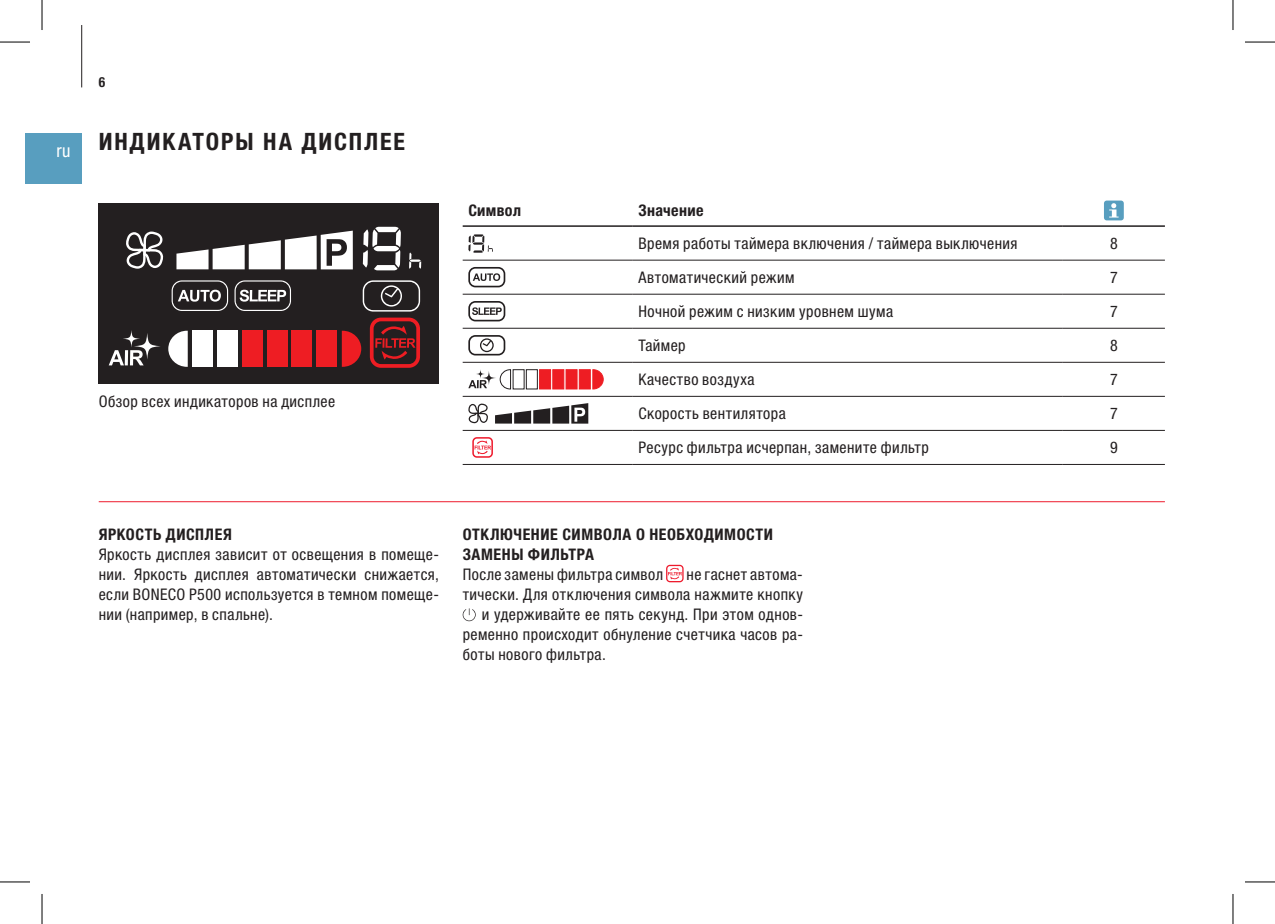
<style>
.page{position:relative;width:1275px;height:924px;background:#fff}
.page>*{position:absolute;margin:0;border:0;box-sizing:border-box;transform-origin:0 0}
.t1{font:700 condensed 24px "Helvetica Neue LTW1 G";letter-spacing:.08em;color:#231f20}
.t2{font:condensed 18px "Helvetica Neue LTW1 G";color:#fff}
.t3{font:condensed 16px/20px "Helvetica Neue LTW1 G";letter-spacing:.03em;color:#231f20;text-align:justify}
.t4{font:700 condensed 16px/20px "Helvetica Neue LTW1 G";letter-spacing:.035em;color:#231f20}
.t5{font:700 condensed 14px "Helvetica Neue LTW1 G";color:#231f20;scale:.96 1}
</style>
<div class="page">
<div style="left:25px;top:133px;width:57px;height:51px;background:#589ebf"></div>
<hr style="left:81px;top:25px;width:1px;height:62px;background:#231f20">
<svg style="left:666px;top:564px;width:17px;height:18px"></svg>
<svg style="left:463px;top:608px;width:13px;height:13px"></svg>
<hr style="left:99px;top:501px;width:1066px;height:1px;background:#ee1b2d">
<svg style="left:463px;top:252px;width:702px;height:212px"></svg>
<hr style="left:463px;top:225px;width:170px;height:2px;background:#231f20">
<hr style="left:633px;top:225px;width:429px;height:2px;background:#231f20">
<hr style="left:1062px;top:225px;width:103px;height:2px;background:#231f20">
<hr style="left:463px;top:260px;width:170px;height:1px;background:#231f20">
<hr style="left:633px;top:260px;width:429px;height:1px;background:#231f20">
<hr style="left:1062px;top:260px;width:103px;height:1px;background:#231f20">
<hr style="left:463px;top:294px;width:170px;height:1px;background:#231f20">
<hr style="left:633px;top:294px;width:429px;height:1px;background:#231f20">
<hr style="left:1062px;top:294px;width:103px;height:1px;background:#231f20">
<hr style="left:463px;top:328px;width:170px;height:1px;background:#231f20">
<hr style="left:633px;top:328px;width:429px;height:1px;background:#231f20">
<hr style="left:1062px;top:328px;width:103px;height:1px;background:#231f20">
<hr style="left:463px;top:362px;width:170px;height:1px;background:#231f20">
<hr style="left:633px;top:362px;width:429px;height:1px;background:#231f20">
<hr style="left:1062px;top:362px;width:103px;height:1px;background:#231f20">
<hr style="left:463px;top:396px;width:170px;height:1px;background:#231f20">
<hr style="left:633px;top:396px;width:429px;height:1px;background:#231f20">
<hr style="left:1062px;top:396px;width:103px;height:1px;background:#231f20">
<hr style="left:463px;top:430px;width:170px;height:1px;background:#231f20">
<hr style="left:633px;top:430px;width:429px;height:1px;background:#231f20">
<hr style="left:1062px;top:430px;width:103px;height:1px;background:#231f20">
<hr style="left:463px;top:464px;width:170px;height:1px;background:#231f20">
<hr style="left:633px;top:464px;width:429px;height:1px;background:#231f20">
<hr style="left:1062px;top:464px;width:103px;height:1px;background:#231f20">
<div style="left:1104px;top:200px;width:19px;height:20px;background:#589ebf;border-radius:3px"></div>
<svg style="left:1109px;top:203px;width:9px;height:14px"></svg>
<svg style="left:468px;top:267px;width:37px;height:20px"></svg>
<svg style="left:468px;top:301px;width:37px;height:20px"></svg>
<svg style="left:468px;top:335px;width:37px;height:20px"></svg>
<svg style="left:592px;top:369px;width:12px;height:20px"></svg>
<div style="left:579px;top:369px;width:11px;height:20px;background:#ee1d23;border:1px solid #ee1d23"></div>
<div style="left:565px;top:369px;width:12px;height:20px;background:#ee1d23;border:1px solid #ee1d23"></div>
<svg style="left:499px;top:369px;width:12px;height:20px"></svg>
<div style="left:513px;top:369px;width:11px;height:20px;background:#fff"></div>
<div style="left:526px;top:369px;width:12px;height:20px;background:#fff;border:1px solid #231f20"></div>
<div style="left:539px;top:369px;width:12px;height:20px;background:#ee1d23;border:1px solid #ee1d23"></div>
<div style="left:552px;top:369px;width:12px;height:20px;background:#ee1d23;border:1px solid #ee1d23"></div>
<svg style="left:482px;top:370px;width:14px;height:15px"></svg>
<svg style="left:476px;top:369px;width:9px;height:9px"></svg>
<svg style="left:468px;top:380px;width:19px;height:8px"></svg>
<svg style="left:467px;top:403px;width:22px;height:20px"></svg>
<svg style="left:495px;top:403px;width:93px;height:20px"></svg>
<svg style="left:472px;top:437px;width:21px;height:20px"></svg>
<div style="left:99px;top:203px;width:340px;height:181px;background:#231f20"></div>
<svg style="left:370px;top:317px;width:50px;height:50px"></svg>
<svg style="left:363px;top:227px;width:38px;height:43px"></svg>
<svg style="left:409px;top:252px;width:12px;height:17px"></svg>
<svg style="left:172px;top:280px;width:56px;height:31px"></svg>
<svg style="left:234px;top:280px;width:57px;height:31px"></svg>
<svg style="left:342px;top:330px;width:19px;height:36px"></svg>
<div style="left:316px;top:330px;width:21px;height:36px;background:#ee1d23"></div>
<div style="left:292px;top:330px;width:20px;height:36px;background:#ee1d23"></div>
<svg style="left:168px;top:330px;width:20px;height:36px"></svg>
<div style="left:192px;top:330px;width:21px;height:36px;background:#fff"></div>
<div style="left:217px;top:330px;width:21px;height:36px;background:#fff"></div>
<div style="left:242px;top:330px;width:21px;height:36px;background:#ee1d23"></div>
<div style="left:267px;top:330px;width:20px;height:36px;background:#ee1d23"></div>
<svg style="left:134px;top:333px;width:27px;height:26px"></svg>
<svg style="left:123px;top:330px;width:17px;height:17px"></svg>
<svg style="left:109px;top:350px;width:15px;height:15px"></svg>
<hr style="left:125px;top:350px;width:3px;height:15px;background:#fff">
<svg style="left:130px;top:350px;width:14px;height:15px"></svg>
<svg style="left:126px;top:231px;width:38px;height:37px"></svg>
<svg style="left:176px;top:230px;width:177px;height:39px"></svg>
<svg style="left:363px;top:280px;width:57px;height:31px"></svg>
<svg style="left:468px;top:234px;width:25px;height:18px"></svg>
<hr style="left:0;top:42px;width:30px;height:1px;background:#000">
<hr style="left:1245px;top:42px;width:30px;height:1px;background:#000">
<hr style="left:0;top:881px;width:30px;height:1px;background:#000">
<hr style="left:1245px;top:881px;width:30px;height:1px;background:#000">
<hr style="left:42px;top:0;width:1px;height:30px;background:#000">
<hr style="left:42px;top:893px;width:1px;height:30px;background:#000">
<hr style="left:1232px;top:0;width:1px;height:30px;background:#000">
<hr style="left:1232px;top:893px;width:1px;height:30px;background:#000">
<p class="t2" style="left:56px;top:140px;width:15px">ru</p>
<p class="t5" style="left:99px;top:74px;width:8px">6</p>
<h1 class="t1" style="left:99px;top:127px;width:308px">ИНДИКАТОРЫ НА ДИСПЛЕЕ</h1>
<p class="t3" style="left:99px;top:391px;width:238px">Обзор всех индикаторов на дисплее</p>
<p class="t4" style="left:468px;top:200px;width:54px">Символ</p>
<p class="t4" style="left:638px;top:200px;width:66px">Значение</p>
<p class="t3" style="left:638px;top:233px;width:380px">Время работы таймера включения / таймера выключения</p>
<p class="t3" style="left:1110px;top:233px;width:9px">8</p>
<p class="t3" style="left:638px;top:267px;width:158px">Автоматический режим</p>
<p class="t3" style="left:1110px;top:267px;width:9px">7</p>
<p class="t3" style="left:638px;top:301px;width:256px">Ночной режим с низким уровнем шума</p>
<p class="t3" style="left:1110px;top:301px;width:9px">7</p>
<p class="t3" style="left:638px;top:335px;width:49px">Таймер</p>
<p class="t3" style="left:1110px;top:335px;width:9px">8</p>
<p class="t3" style="left:638px;top:369px;width:117px">Качество воздуха</p>
<p class="t3" style="left:1110px;top:369px;width:9px">7</p>
<p class="t3" style="left:638px;top:403px;width:149px">Скорость вентилятора</p>
<p class="t3" style="left:1110px;top:403px;width:9px">7</p>
<p class="t3" style="left:638px;top:437px;width:292px">Ресурс фильтра исчерпан, замените фильтр</p>
<p class="t3" style="left:1110px;top:437px;width:9px">9</p>
<p class="t4" style="left:99px;top:524px;width:135px">ЯРКОСТЬ ДИСПЛЕЯ</p>
<p class="t3" style="left:99px;top:544px;width:342px">Яркость дисплея зависит от освещения в помеще&shy;нии. Яркость дисплея автоматически снижается, если BONECO P500 используется в темном помеще&shy;нии (например, в спальне).</p>
<p class="t4" style="left:463px;top:524px;width:312px">ОТКЛЮЧЕНИЕ СИМВОЛА О НЕОБХОДИМОСТИ<br>ЗАМЕНЫ ФИЛЬТРА</p>
<p class="t3" style="left:463px;top:564px;width:202px">После замены фильтра символ</p>
<p class="t3" style="left:686px;top:564px;width:118px">не гаснет автома-</p>
<p class="t3" style="left:463px;top:584px;width:342px">тически. Для отключения символа нажмите кнопку</p>
<p class="t3" style="left:482px;top:604px;width:323px">и удерживайте ее пять секунд. При этом однов-</p>
<p class="t3" style="left:463px;top:624px;width:342px">ременно происходит обнуление счетчика часов ра-</p>
<p class="t3" style="left:463px;top:644px;width:145px">боты нового фильтра.</p>
</div>
